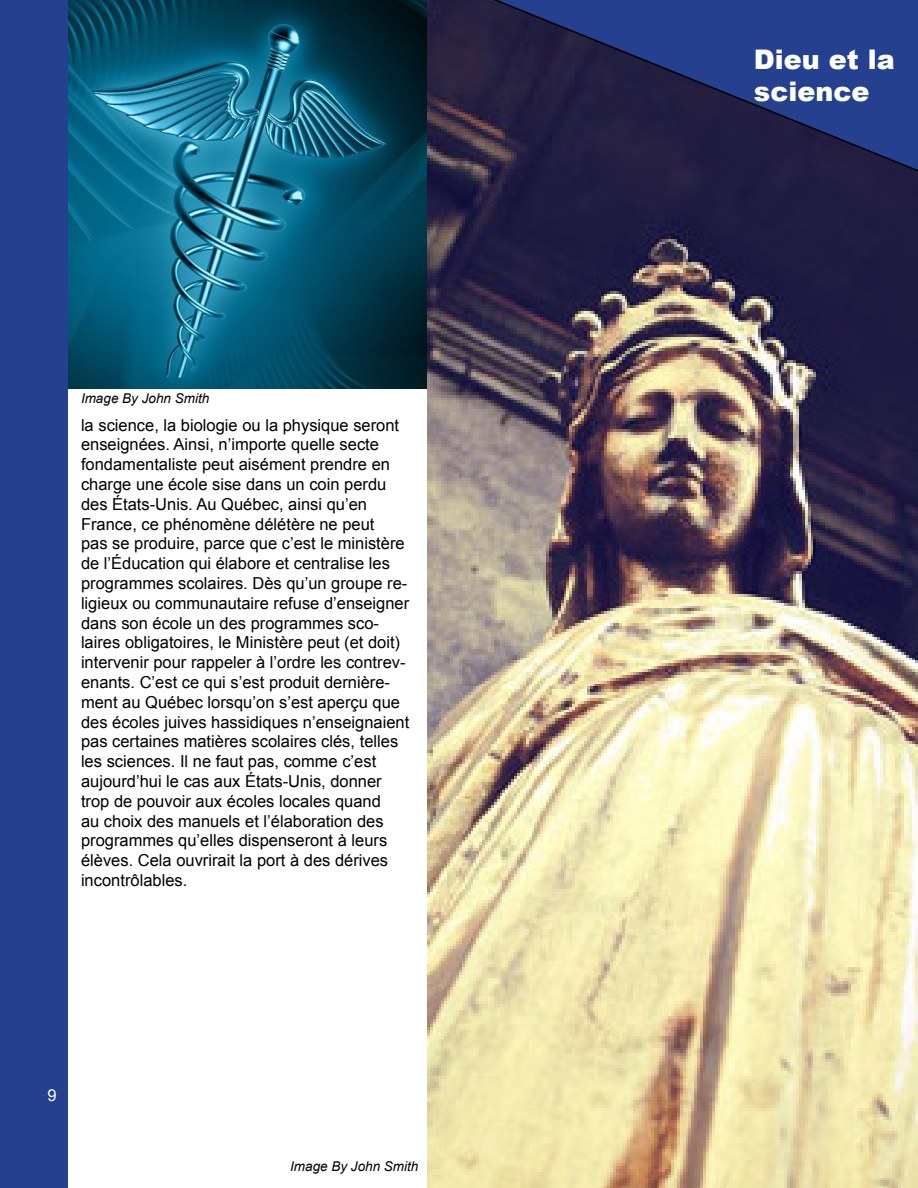
<style>
.page{position:relative;width:918px;height:1188px;background:#fff}
.page>*{position:absolute;margin:0;border:0;box-sizing:border-box;transform-origin:0 0}
.t1{font:900 27px/32.4px "Arial";color:#fff}
.t2{font:16.5px/19.8px "Arial";color:#000}
.t3{font:16.5px "Arial";color:#fff}
.t4{font:italic 13.5px "Arial";color:#000}
</style>
<div class="page">
<img style="left:68px;top:0;width:360px;height:389px">
<img style="left:428px;top:0;width:490px;height:1188px">
<div style="left:0;top:0;width:68px;height:1188px;background:#25408f"></div>
<svg style="left:458px;top:0;width:460px;height:176px;background:#252d61"></svg>
<p class="t4" style="left:81px;top:390px;width:130px">Image By John Smith</p>
<p class="t2" style="left:81px;top:415px;width:330px">la science, la biologie ou la physique seront enseignées. Ainsi, n’importe quelle secte fondamentaliste peut aisément prendre en charge une école sise dans un coin perdu des États-Unis. Au Québec, ainsi qu’en France, ce phénomène délétère ne peut<br>pas se produire, parce que c’est le ministère de l’Éducation qui élabore et centralise les programmes scolaires. Dès qu’un groupe re&shy;ligieux ou communautaire refuse d’enseigner dans son école un des programmes sco&shy;laires obligatoires, le Ministère peut (et doit) intervenir pour rappeler à l’ordre les contrev&shy;enants. C’est ce qui s’est produit dernière&shy;ment au Québec lorsqu’on s’est aperçu que des écoles juives hassidiques n’enseignaient pas certaines matières scolaires clés, telles les sciences. Il ne faut pas, comme c’est aujourd’hui le cas aux États-Unis, donner trop de pouvoir aux écoles locales quand<br>au choix des manuels et l’élaboration des programmes qu’elles dispenseront à leurs élèves. Cela ouvrirait la port à des dérives incontrôlables.</p>
<p class="t3" style="left:48px;top:1084px;width:11px">9</p>
<p class="t4" style="left:290px;top:1157px;width:130px">Image By John Smith</p>
<h1 class="t1" style="left:754px;top:42px;width:142px">Dieu et la science</h1>
</div>
